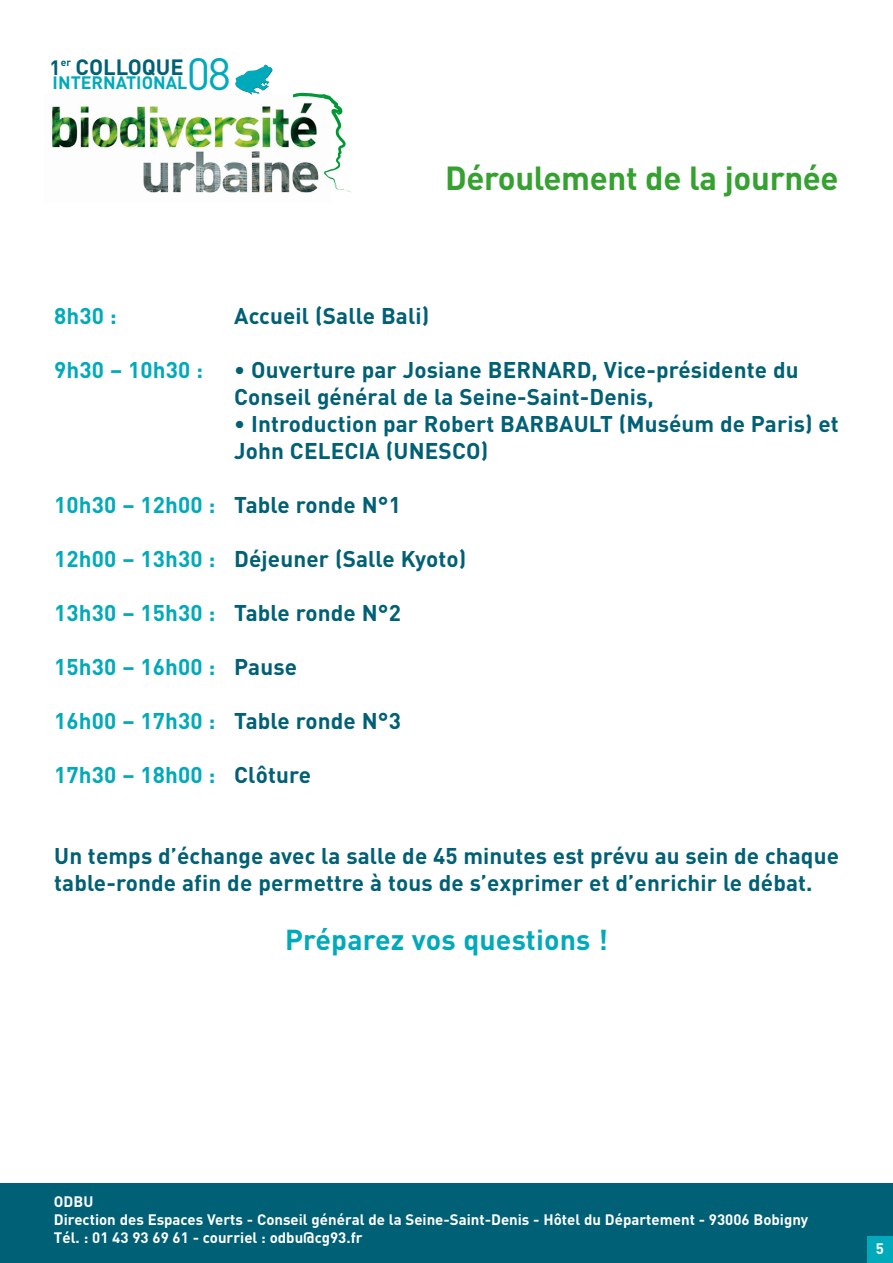
<style>
.page{position:relative;width:893px;height:1263px;background:#fff}
.page>*{position:absolute;margin:0;border:0;box-sizing:border-box;transform-origin:0 0}
.t1{font:44.55px "DIN";color:#00aaba}
.t2{font:700 33px "DIN";letter-spacing:-.01em;color:#35a130}
.t3{font:700 28.5px "DIN";letter-spacing:.005em;color:#00aaba}
.t4{font:700 22.5px/27px "DIN";letter-spacing:.005em;color:#006075}
.t5{font:700 22.5px "DIN";letter-spacing:.005em;color:#00aaba}
.t6{font:700 21.9px "DIN";color:#006075}
.t7{font:700 17.7px "DIN";color:#00aaba}
.t8{font:700 15px/18px "DIN";color:#fff}
.s1{font-size:20.55px}
.s2{color:#00aaba}
.s3{color:#006075}
</style>
<div class="page">
<div style="left:0;top:1183px;width:893px;height:80px;background:#006075"></div>
<img style="left:52px;top:95px;width:242px;height:98px">
<svg style="left:235px;top:65px;width:37px;height:29px"></svg>
<svg style="left:294px;top:93px;width:57px;height:100px"></svg>
<div style="left:867px;top:1236px;width:26px;height:27px;background:#00aaba"></div>
<h1 class="t1" style="left:187px;top:46px;width:46px">08</h1>
<p class="t6" style="left:50px;top:59px;width:136px"><span class="s1">1</span><sup>er</sup> COLLOQUE</p>
<p class="t7" style="left:53px;top:76px;width:136px">INTERNATIONAL</p>
<h2 class="t2" style="left:445px;top:166px;width:395px">Déroulement de la journée</h2>
<p class="t5" style="left:54px;top:308px;width:64px">8h30 :</p>
<p class="t4" style="left:234px;top:304px;width:197px">Accueil (Salle Bali)</p>
<p class="t5" style="left:54px;top:362px;width:151px">9h30 – 10h30 :</p>
<p class="t4" style="left:234px;top:358px;width:566px">• Ouverture par Josiane BERNARD, Vice-présidente du<br>Conseil général de la Seine-Saint-Denis,</p>
<p class="t4" style="left:234px;top:412px;width:606px">• Introduction par Robert BARBAULT (Muséum de Paris) et<br>John CELECIA (UNESCO)</p>
<p class="t4" style="left:54px;top:493px;width:348px"><span class="s2">10h30 – 12h00 :</span> Table ronde N°1</p>
<p class="t4" style="left:54px;top:547px;width:414px"><span class="s2">12h00 – 13h30 :</span> Déjeuner (Salle Kyoto)</p>
<p class="t4" style="left:54px;top:601px;width:348px"><span class="s2">13h30 – 15h30 :</span> Table ronde N°2</p>
<p class="t5" style="left:54px;top:659px;width:244px">15h30 – 16h00 : <span class="s3">Pause</span></p>
<p class="t4" style="left:54px;top:709px;width:348px"><span class="s2">16h00 – 17h30 :</span> Table ronde N°3</p>
<p class="t5" style="left:54px;top:767px;width:258px">17h30 – 18h00 : <span class="s3">Clôture</span></p>
<p class="t4" style="left:54px;top:844px;width:786px">Un temps d’échange avec la salle de 45 minutes est prévu au sein de chaque table-ronde afin de permettre à tous de s’exprimer et d’enrichir le débat.</p>
<p class="t3" style="left:285px;top:929px;width:324px">Préparez vos questions !</p>
<p class="t8" style="left:54px;top:1194px;width:756px">ODBU<br>Direction des Espaces Verts - Conseil général de la Seine-Saint-Denis - Hôtel du Département - 93006 Bobigny<br>Tél. : 01 43 93 69 61 - courriel : odbu@cg93.fr</p>
<p class="t8" style="left:876px;top:1241px;width:10px">5</p>
</div>
